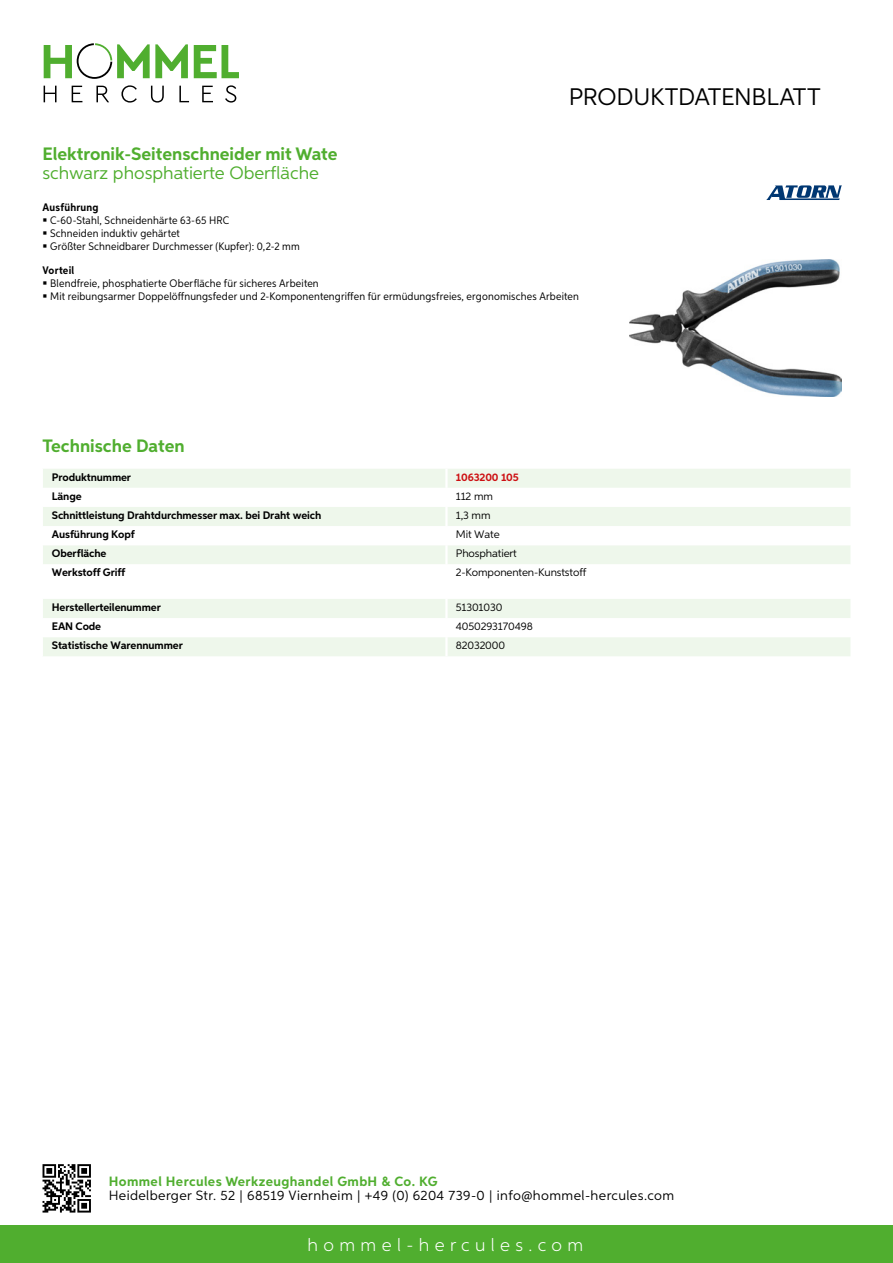
<style>
.page{position:relative;width:893px;height:1263px;background:#fff}
.page>*{position:absolute;margin:0;border:0;box-sizing:border-box;transform-origin:0 0}
.t1{font:24px "Aspira";letter-spacing:-.01em;color:#000}
.t2{font:700 18px "Aspira";color:#50ae2f}
.t3{font:18px "Aspira";color:#50ae2f}
.t4{font:300 18px "Aspira";letter-spacing:.3em;color:#fff}
.t5{font:13.5px "Aspira";letter-spacing:.03em;color:#000}
.t6{font:700 13.5px "Aspira";letter-spacing:.03em;color:#50ae2f}
.t7{font:10.95px/12.8px "Aspira Nar";letter-spacing:.015em;color:#000}
.t8{font:700 10.95px "Aspira";letter-spacing:-.01em;color:#000}
.t9{font:10.95px "Aspira";letter-spacing:-.01em;color:#000}
.t10{font:700 10.95px "Aspira Nar";letter-spacing:.02em;color:#000}
.t11{font:700 10.95px "Aspira";letter-spacing:-.01em;color:#cd1013}
</style>
<div class="page">
<div style="left:0;top:1226px;width:893px;height:37px;background:#50ae2f"></div>
<svg style="left:43px;top:1164px;width:48px;height:48px"></svg>
<svg style="left:194px;top:45px;width:45px;height:33px"></svg>
<svg style="left:44px;top:43px;width:144px;height:36px"></svg>
<svg style="left:44px;top:86px;width:13px;height:16px"></svg>
<svg style="left:72px;top:86px;width:10px;height:16px"></svg>
<svg style="left:96px;top:86px;width:13px;height:16px"></svg>
<svg style="left:121px;top:85px;width:16px;height:18px"></svg>
<svg style="left:151px;top:86px;width:13px;height:17px"></svg>
<svg style="left:179px;top:86px;width:10px;height:16px"></svg>
<svg style="left:202px;top:86px;width:11px;height:16px"></svg>
<svg style="left:225px;top:85px;width:11px;height:18px"></svg>
<div style="left:43px;top:469px;width:807px;height:19px;background:#eef7eb"></div>
<svg style="left:43px;top:507px;width:807px;height:57px;fill:#eef7eb"></svg>
<hr style="left:445px;top:469px;width:3px;height:19px;background:#fff">
<hr style="left:445px;top:507px;width:3px;height:19px;background:#fff">
<hr style="left:445px;top:526px;width:3px;height:19px;background:#fff">
<hr style="left:445px;top:545px;width:3px;height:19px;background:#fff">
<svg style="left:43px;top:599px;width:807px;height:57px"></svg>
<hr style="left:445px;top:637px;width:3px;height:19px;background:#fff">
<img style="left:629px;top:259px;width:213px;height:137px">
<svg style="left:766px;top:185px;width:76px;height:15px"></svg>
<h1 class="t1" style="left:569px;top:82px;width:253px">Produktdatenblatt</h1>
<h2 class="t2" style="left:43px;top:142px;width:297px">Elektronik-Seitenschneider mit Wate</h2>
<h2 class="t3" style="left:43px;top:162px;width:278px">schwarz phosphatierte Oberfläche</h2>
<p class="t10" style="left:43px;top:201px;width:58px">Ausführung</p>
<p class="t7" style="left:50px;top:214px;width:251px">C-60-Stahl, Schneidenhärte 63-65 HRC<br>Schneiden induktiv gehärtet<br>Größter Schneidbarer Durchmesser (Kupfer): 0,2-2 mm</p>
<p class="t10" style="left:43px;top:263px;width:33px">Vorteil</p>
<p class="t7" style="left:50px;top:276px;width:530px">Blendfreie, phosphatierte Oberfläche für sicheres Arbeiten<br>Mit reibungsarmer Doppelöffnungsfeder und 2-Komponentengriffen für ermüdungsfreies, ergonomisches Arbeiten</p>
<h2 class="t2" style="left:43px;top:434px;width:144px">Technische Daten</h2>
<p class="t8" style="left:52px;top:470px;width:81px">Produktnummer</p>
<p class="t11" style="left:456px;top:470px;width:64px">1063200 105</p>
<p class="t8" style="left:52px;top:489px;width:31px">Länge</p>
<p class="t9" style="left:456px;top:489px;width:39px">112 mm</p>
<p class="t8" style="left:52px;top:508px;width:271px">Schnittleistung Drahtdurchmesser max. bei Draht weich</p>
<p class="t9" style="left:456px;top:508px;width:36px">1,3 mm</p>
<p class="t8" style="left:52px;top:527px;width:84px">Ausführung Kopf</p>
<p class="t9" style="left:456px;top:528px;width:45px">Mit Wate</p>
<p class="t8" style="left:52px;top:547px;width:56px">Oberfläche</p>
<p class="t9" style="left:456px;top:547px;width:63px">Phosphatiert</p>
<p class="t8" style="left:52px;top:566px;width:75px">Werkstoff Griff</p>
<p class="t9" style="left:456px;top:566px;width:132px">2-Komponenten-Kunststoff</p>
<p class="t8" style="left:52px;top:600px;width:111px">Herstellerteilenummer</p>
<p class="t9" style="left:456px;top:600px;width:48px">51301030</p>
<p class="t8" style="left:52px;top:619px;width:51px">EAN Code</p>
<p class="t9" style="left:456px;top:619px;width:78px">4050293170498</p>
<p class="t8" style="left:52px;top:639px;width:132px">Statistische Warennummer</p>
<p class="t9" style="left:456px;top:639px;width:51px">82032000</p>
<p class="t6" style="left:109px;top:1172px;width:330px">Hommel Hercules Werkzeughandel GmbH &amp; Co. KG</p>
<p class="t5" style="left:109px;top:1187px;width:567px">Heidelberger Str. 52 | 68519 Viernheim | +49 (0) 6204 739-0 | info@hommel-hercules.com</p>
<h2 class="t4" style="left:307px;top:1234px;width:277px">hommel-hercules.com</h2>
</div>
